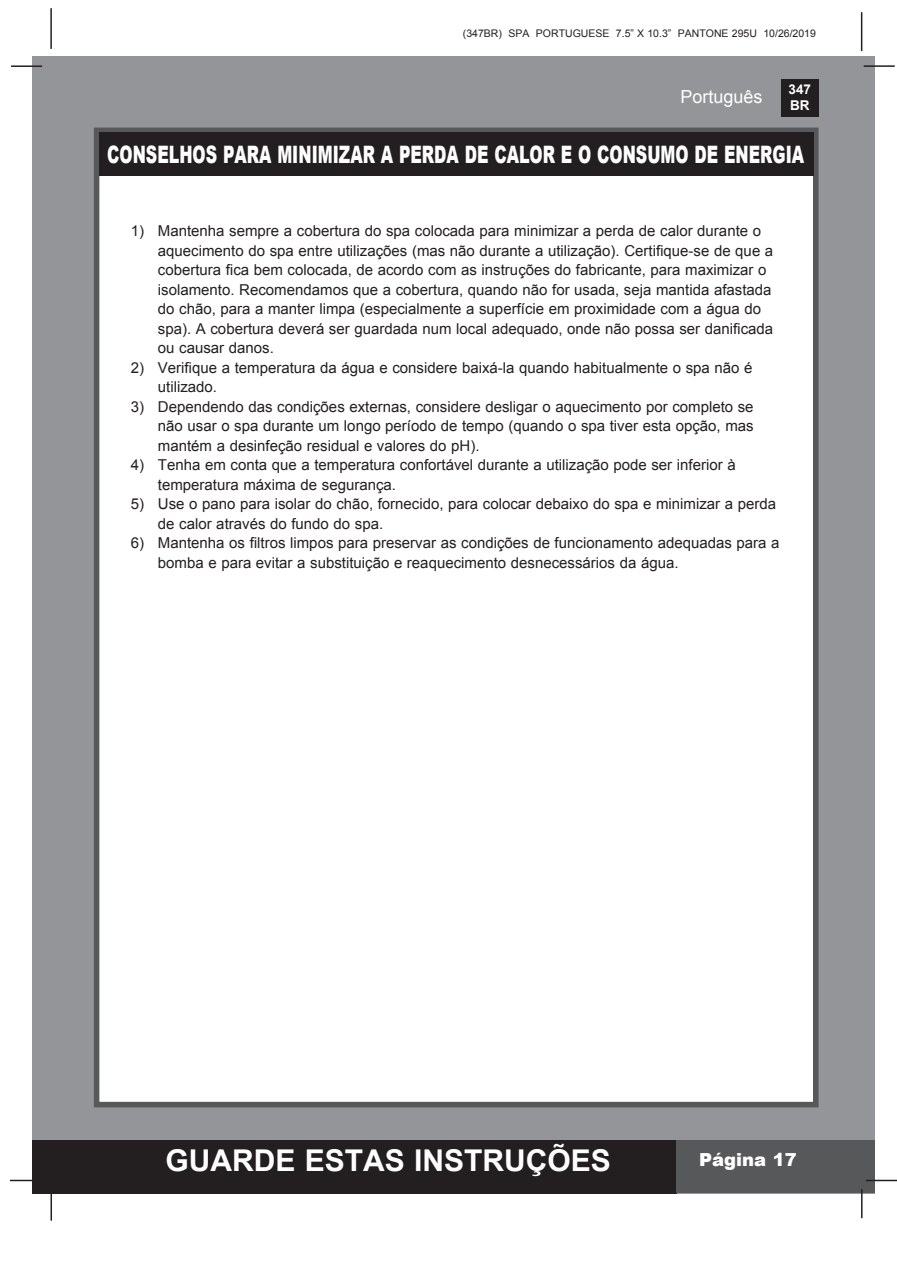
<style>
.page{position:relative;width:897px;height:1264px;background:#fff}
.page>*{position:absolute;margin:0;border:0;box-sizing:border-box;transform-origin:0 0}
.t1{font:700 30px "Arial";color:#fff}
.t2{font:900 24px "Arial";color:#fff;scale:.66 1}
.t3{font:18px "Arial";color:#fff}
.t4{font:900 18px "Arial";color:#fff}
.t5{font:15px/19.5px "Arial";color:#231f20}
.t6{font:700 13.5px/16.2px "Arial";color:#fff}
.t7{font:10.5px "Arial";color:#231f20}
</style>
<div class="page">
<div style="left:33px;top:56px;width:842px;height:1137px;background:#939598"></div>
<div style="left:780px;top:79px;width:38px;height:38px;background:#231f20"></div>
<hr style="left:863px;top:65px;width:31px;height:2px;background:#231f20">
<hr style="left:50px;top:8px;width:2px;height:41px;background:#231f20">
<hr style="left:860px;top:12px;width:2px;height:39px;background:#231f20">
<div style="left:33px;top:1140px;width:644px;height:53px;background:#231f20"></div>
<div style="left:676px;top:1140px;width:199px;height:53px;background:#57585a"></div>
<hr style="left:865px;top:1179px;width:31px;height:2px;background:#231f20">
<hr style="left:860px;top:1189px;width:2px;height:29px;background:#231f20">
<hr style="left:50px;top:1190px;width:2px;height:30px;background:#231f20">
<hr style="left:10px;top:1179px;width:31px;height:2px;background:#231f20">
<hr style="left:11px;top:65px;width:31px;height:2px;background:#231f20">
<div style="left:94px;top:128px;width:724px;height:979px;background:#fff;border:6px solid #57585a"></div>
<div style="left:99px;top:132px;width:714px;height:44px;background:#231f20"></div>
<p class="t7" style="left:463px;top:27px;width:354px">(347BR) SPA PORTUGUESE 7.5” X 10.3” PANTONE 295U 10/26/2019</p>
<p class="t3" style="left:680px;top:85px;width:84px">Português</p>
<p class="t6" style="left:788px;top:81px;width:24px">347<br>BR</p>
<p class="t2" style="left:107px;top:137px;width:1057px">CONSELHOS PARA MINIMIZAR A PERDA DE CALOR E O CONSUMO DE ENERGIA</p>
<p class="t5" style="left:158px;top:221px;width:616px;text-indent:-27px">1) Mantenha sempre a cobertura do spa colocada para minimizar a perda de calor durante o aquecimento do spa entre utilizações (mas não durante a utilização). Certifique-se de que a cobertura fica bem colocada, de acordo com as instruções do fabricante, para maximizar o isolamento. Recomendamos que a cobertura, quando não for usada, seja mantida afastada do chão, para a manter limpa (especialmente a superfície em proximidade com a água do spa). A cobertura deverá ser guardada num local adequado, onde não possa ser danificada ou causar danos.</p>
<p class="t5" style="left:158px;top:358px;width:596px;text-indent:-27px">2) Verifique a temperatura da água e considere baixá-la quando habitualmente o spa não é utilizado.</p>
<p class="t5" style="left:158px;top:397px;width:597px;text-align:justify;text-indent:-27px">3) Dependendo das condições externas, considere desligar o aquecimento por completo se não usar o spa durante um longo período de tempo (quando o spa tiver esta opção, mas mantém a desinfeção residual e valores do pH).</p>
<p class="t5" style="left:158px;top:455px;width:579px;text-indent:-27px">4) Tenha em conta que a temperatura confortável durante a utilização pode ser inferior à temperatura máxima de segurança.</p>
<p class="t5" style="left:158px;top:494px;width:619px;text-indent:-27px">5) Use o pano para isolar do chão, fornecido, para colocar debaixo do spa e minimizar a perda de calor através do fundo do spa.</p>
<p class="t5" style="left:158px;top:533px;width:623px;text-indent:-27px">6) Mantenha os filtros limpos para preservar as condições de funcionamento adequadas para a bomba e para evitar a substituição e reaquecimento desnecessários da água.</p>
<h1 class="t1" style="left:165px;top:1141px;width:447px">GUARDE ESTAS INSTRUÇÕES</h1>
<p class="t4" style="left:699px;top:1147px;width:99px">Página 17</p>
</div>
